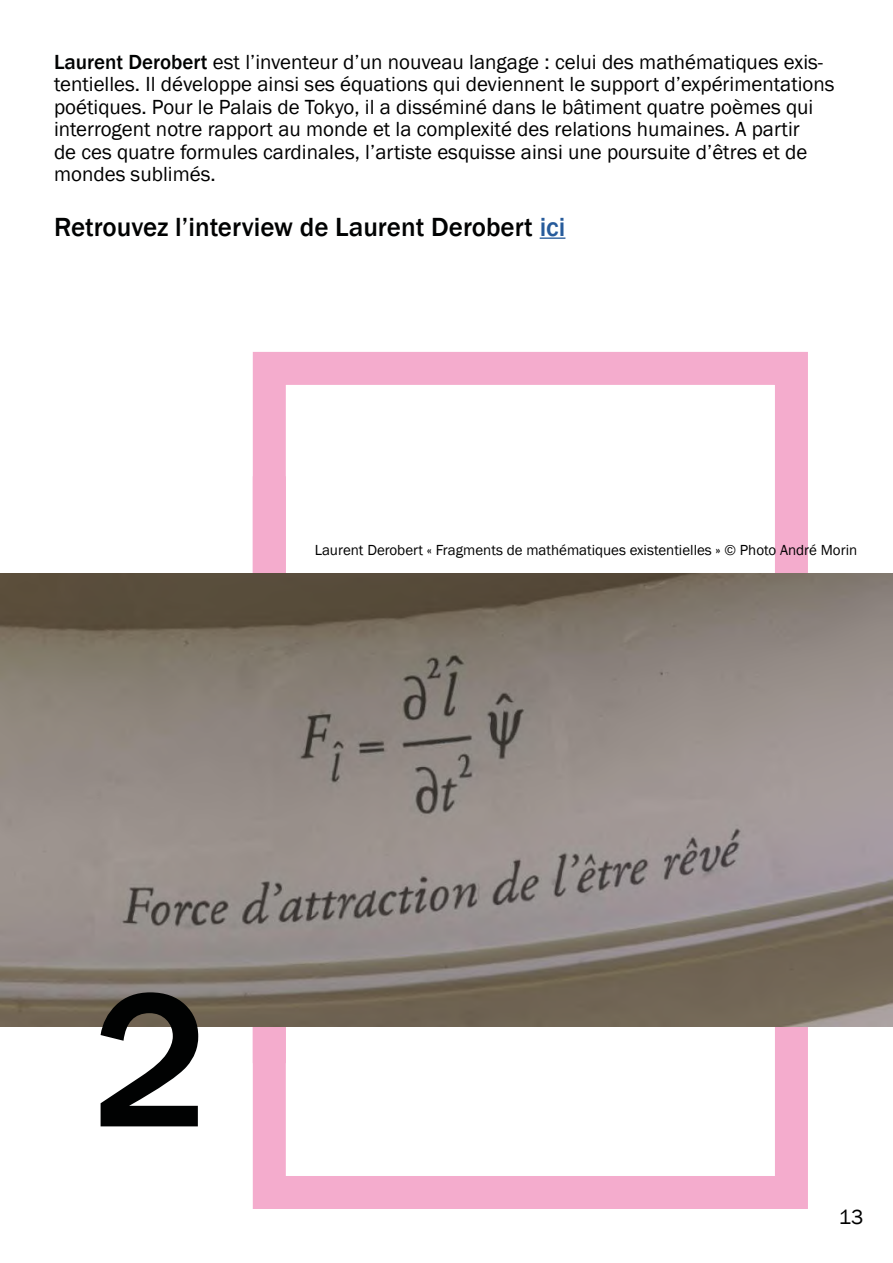
<style>
.page{position:relative;width:893px;height:1263px;background:#fff}
.page>*{position:absolute;margin:0;border:0;box-sizing:border-box;transform-origin:0 0}
.t1{font:500 198px "Franklin Gothic";color:#010202}
.t2{font:500 27px "Franklin Gothic";color:#010202}
.t3{font:21px/22.5px "Franklin Gothic";color:#000}
.t4{font:15px "Franklin Gothic";color:#000}
.s1{font-weight:500;color:#010202}
.s2{color:#275b9b}
</style>
<div class="page">
<hr style="left:540px;top:237px;width:25px;height:2px;background:#275b9b">
<div style="left:253px;top:352px;width:555px;height:857px;border:33px solid #f4accd"></div>
<div style="left:253px;top:476px;width:33px;height:587px;border:16px solid #f4accd"></div>
<img style="left:0;top:573px;width:893px;height:453px">
<p class="t3" style="left:54px;top:51px;width:782px"><span class="s1">Laurent Derobert</span> est l’inventeur d’un nouveau langage : celui des mathématiques exis&shy;tentielles. Il développe ainsi ses équations qui deviennent le support d’expérimentations poétiques. Pour le Palais de Tokyo, il a disséminé dans le bâtiment quatre poèmes qui interrogent notre rapport au monde et la complexité des relations humaines. A partir<br>de ces quatre formules cardinales, l’artiste esquisse ainsi une poursuite d’êtres et de mondes sublimés.</p>
<p class="t2" style="left:54px;top:210px;width:513px">Retrouvez l’interview de Laurent Derobert <span class="s2">ici</span></p>
<p class="t4" style="left:315px;top:540px;width:544px">Laurent Derobert « Fragments de mathématiques existentielles » © Photo André Morin</p>
<h1 class="t1" style="left:92px;top:938px;width:118px">2</h1>
<p class="t3" style="left:839px;top:1206px;width:26px">13</p>
</div>
